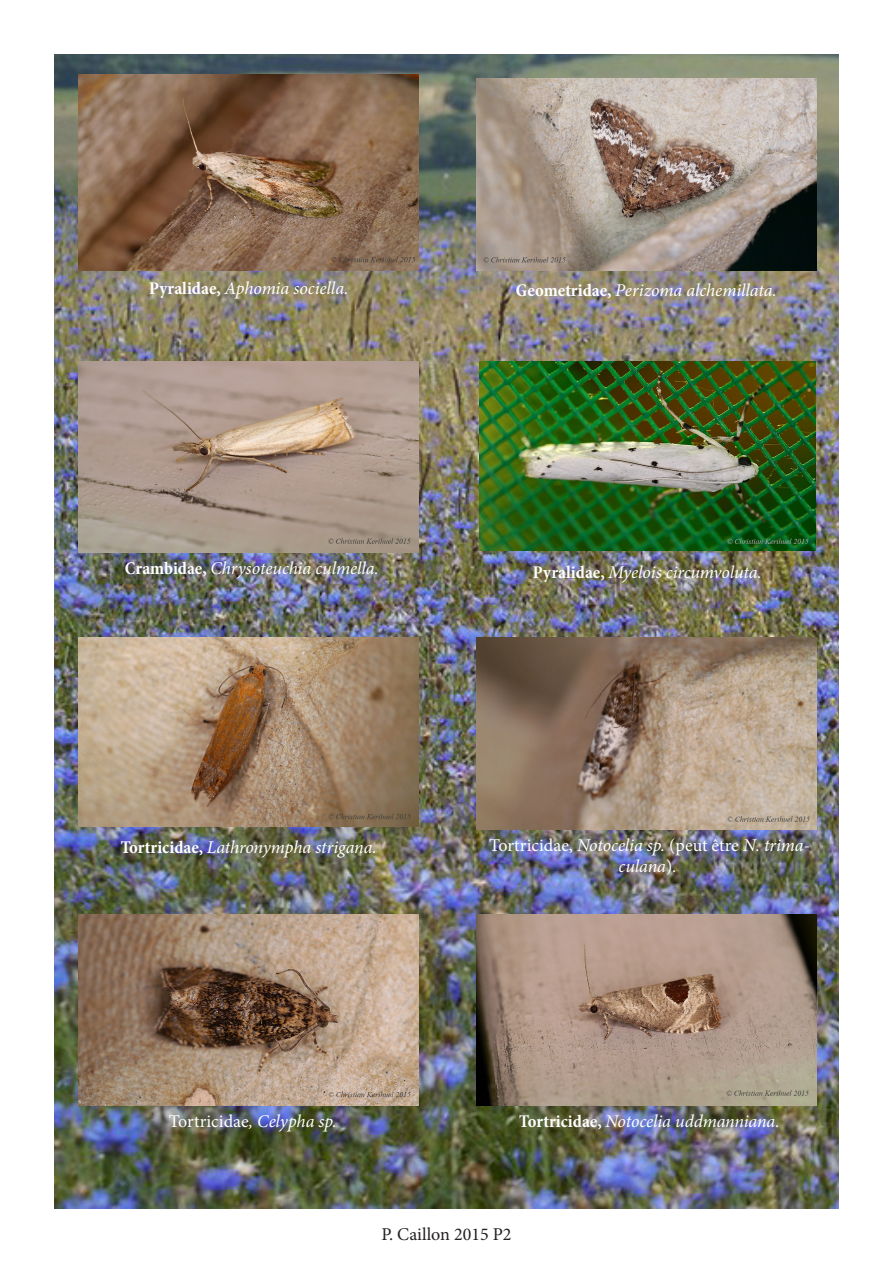
<style>
.page{position:relative;width:893px;height:1263px;background:#fff}
.page>*{position:absolute;margin:0;border:0;box-sizing:border-box;transform-origin:0 0}
.t1{font:italic 18px/21.6px "Minion Pro";letter-spacing:-.005em;color:#fff;text-align:center}
.t2{font:18px "Minion Pro";color:#fff}
.t3{font:18px "Minion Pro";color:#231f20}
.s1{font-weight:700;font-style:normal;font-stretch:condensed}
.s2{font-style:italic}
.s3{font-style:normal}
</style>
<div class="page">
<img style="left:54px;top:54px;width:785px;height:1155px">
<img style="left:79px;top:74px;width:340px;height:196px">
<img style="left:476px;top:914px;width:340px;height:191px">
<img style="left:479px;top:361px;width:336px;height:190px">
<img style="left:79px;top:362px;width:340px;height:191px">
<img style="left:79px;top:638px;width:340px;height:189px">
<img style="left:476px;top:638px;width:340px;height:191px">
<img style="left:476px;top:79px;width:340px;height:191px">
<img style="left:79px;top:914px;width:340px;height:192px">
<p class="t1" style="left:149px;top:277px;width:201px"><span class="s1">Pyralidae,</span> Aphomia sociella.</p>
<p class="t1" style="left:516px;top:279px;width:262px"><span class="s1">Geometridae,</span> Perizoma alchemillata.</p>
<p class="t1" style="left:125px;top:558px;width:255px"><span class="s1">Crambidae,</span> Chrysoteuchia culmella.</p>
<p class="t1" style="left:533px;top:561px;width:230px"><span class="s1">Pyralidae,</span> Myelois circumvoluta.</p>
<p class="t1" style="left:121px;top:836px;width:257px"><span class="s1">Tortricidae,</span> Lathronympha strigana.</p>
<p class="t2" style="left:169px;top:1109px;width:169px">Tortricidae<span class="s2">, Celypha sp.</span></p>
<p class="t1" style="left:489px;top:834px;width:322px"><span class="s3">Tortricidae,</span> Notocelia sp. <span class="s3">(peut être</span> N. trima&shy;culana<span class="s3">).</span></p>
<p class="t1" style="left:519px;top:1111px;width:262px"><span class="s1">Tortricidae,</span> Notocelia uddmanniana.</p>
<p class="t3" style="left:381px;top:1222px;width:132px">P. Caillon 2015 P2</p>
</div>
